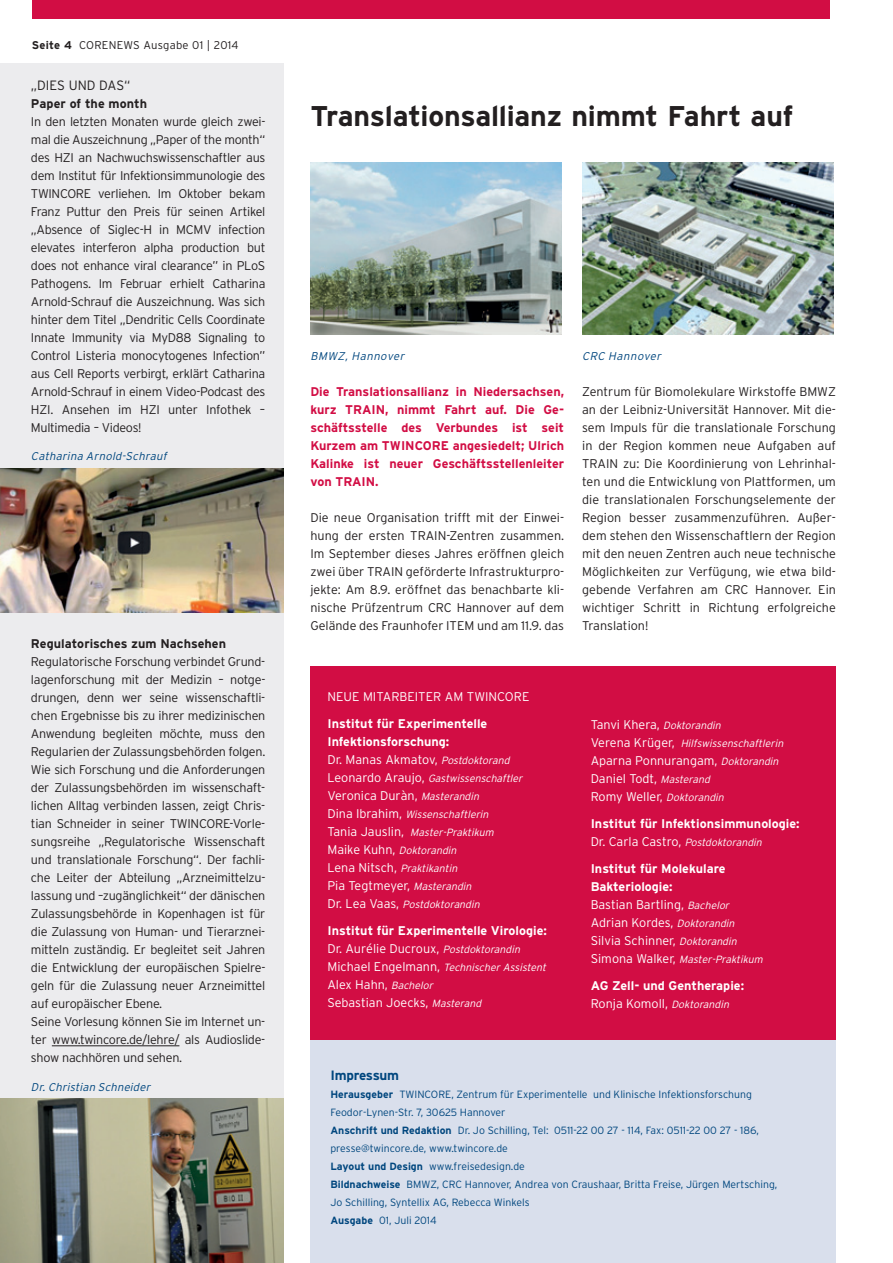
<style>
.page{position:relative;width:893px;height:1263px;background:#fff}
.page>*{position:absolute;margin:0;border:0;box-sizing:border-box;transform-origin:0 0}
.t1{font:700 28.5px "Interstate";letter-spacing:-.01em;color:#231f20}
.t2{font:300 13.5px "Interstate";color:#231f20}
.t3{font:700 13.5px "Interstate";letter-spacing:-.02em;color:#00467e}
.t4{font:300 12.6px/18px "Interstate";letter-spacing:-.02em;color:#231f20;text-align:justify}
.t5{font:300 12.6px/18px "Interstate";color:#fff}
.t6{font:700 12.6px/18px "Interstate";color:#fff}
.t7{font:700 12.6px/18px "Interstate";color:#d20d44;text-align:justify}
.t8{font:700 12.6px "Interstate";color:#231f20}
.t9{font:italic 300 11.25px "Interstate";color:#00467e}
.t10{font:300 11.25px "Interstate";letter-spacing:.02em;color:#231f20}
.t11{font:300 10.5px/18px "Interstate";color:#00467e}
.t12{font:italic 300 10.5px/18px "Interstate";color:#fff}
.s1{font-weight:700}
.s2{font-weight:300}
.s3{font-weight:300;font-style:italic;font-size:10.5px}
.s4{font-style:normal;font-size:12.6px}
.s5{font-style:italic;font-size:10.5px}
</style>
<div class="page">
<div style="left:310px;top:666px;width:526px;height:383px;background:#d20d44"></div>
<div style="left:310px;top:1040px;width:526px;height:223px;background:#d9dfec"></div>
<img style="left:310px;top:162px;width:251px;height:173px">
<img style="left:583px;top:162px;width:250px;height:172px">
<div style="left:0;top:63px;width:284px;height:1200px;background:#ececee"></div>
<div style="left:32px;top:0;width:797px;height:19px;background:#d20d44"></div>
<hr style="left:52px;top:1045px;width:127px;height:1px;background:#231f20">
<img style="left:0;top:468px;width:284px;height:144px">
<img style="left:0;top:1098px;width:284px;height:165px">
<p class="t10" style="left:32px;top:39px;width:208px"><span class="s1">Seite 4</span> CORENEWS Ausgabe 01 | 2014</p>
<p class="t2" style="left:31px;top:78px;width:22px">„Dies</p>
<p class="t2" style="left:69px;top:78px;width:10px">und</p>
<p class="t2" style="left:99px;top:78px;width:33px">Das“</p>
<p class="t8" style="left:31px;top:97px;width:118px">Paper of the month</p>
<p class="t4" style="left:31px;top:112px;width:236px">In den letzten Monaten wurde gleich zwei&shy;mal die Auszeichnung „Paper of the month“ des HZI an Nachwuchswissenschaftler aus dem Institut für Infektionsimmunologie des TWINCORE verliehen. Im Oktober bekam Franz Puttur den Preis für seinen Artikel „Absence of Siglec-H in MCMV infection elevates interferon alpha production but does not enhance viral clearance” in PLoS Pathogens. Im Februar erhielt Catharina Arnold-Schrauf die Auszeichnung. Was sich hinter dem Titel „Dendritic Cells Coordinate Innate Immunity via MyD88 Signaling to Control Listeria monocytogenes Infection” aus Cell Reports verbirgt, erklärt Catharina Arnold-Schrauf in einem Video-Podcast des HZI. Ansehen im HZI unter Infothek – Multimedia – Videos!</p>
<p class="t9" style="left:31px;top:449px;width:140px">Catharina Arnold-Schrauf</p>
<p class="t8" style="left:31px;top:637px;width:197px">Regulatorisches zum Nachsehen</p>
<p class="t4" style="left:31px;top:652px;width:236px;text-align:left">Regulatorische Forschung verbindet Grund&shy;lagenforschung mit der Medizin – notge&shy;drungen, denn wer seine wissenschaftli&shy;chen Ergebnisse bis zu ihrer medizinischen Anwendung begleiten möchte, muss den Regularien der Zulassungsbehörden folgen.<br>Wie sich Forschung und die Anforderungen der Zulassungsbehörden im wissenschaft&shy;lichen Alltag verbinden lassen, zeigt Chris&shy;tian Schneider in seiner TWINCORE-Vorle&shy;sungsreihe „Regulatorische Wissenschaft und translationale Forschung“. Der fachli&shy;che Leiter der Abteilung „Arzneimittelzu&shy;lassung und –zugänglichkeit“ der dänischen Zulassungsbehörde in Kopenhagen ist für die Zulassung von Human- und Tierarznei&shy;mitteln zuständig. Er begleitet seit Jahren die Entwicklung der europäischen Spielre&shy;geln für die Zulassung neuer Arzneimittel auf europäischer Ebene.<br>Seine Vorlesung können Sie im Internet un&shy;ter www.twincore.de/lehre/ als Audioslide&shy;show nachhören und sehen.</p>
<p class="t9" style="left:31px;top:1080px;width:123px">Dr.Christian Schneider</p>
<h1 class="t1" style="left:310px;top:100px;width:485px">Translationsallianz nimmt Fahrt auf</h1>
<p class="t9" style="left:310px;top:350px;width:98px">BMWZ, Hannover</p>
<p class="t9" style="left:582px;top:350px;width:83px">CRC Hannover</p>
<p class="t7" style="left:310px;top:382px;width:255px">Die Translationsallianz in Niedersachsen, kurz TRAIN, nimmt Fahrt auf. Die Ge&shy;schäftsstelle des Verbundes ist seit Kurzem am TWINCORE angesiedelt; Ulrich Kalinke ist neuer Geschäftsstellenleiter von TRAIN.</p>
<p class="t4" style="left:310px;top:508px;width:255px">Die neue Organisation trifft mit der Einwei&shy;hung der ersten TRAIN-Zentren zusammen.<br>Im September dieses Jahres eröffnen gleich zwei über TRAIN geförderte Infrastrukturpro&shy;jekte: Am 8.9. eröffnet das benachbarte kli&shy;nische Prüfzentrum CRC Hannover auf dem Gelände des Fraunhofer ITEM und am 11.9. das</p>
<p class="t4" style="left:582px;top:383px;width:255px">Zentrum für Biomolekulare Wirkstoffe BMWZ an der Leibniz-Universität Hannover. Mit die&shy;sem Impuls für die translationale Forschung in der Region kommen neue Aufgaben auf TRAIN zu: Die Koordinierung von Lehrinhal&shy;ten und die Entwicklung von Plattformen, um die translationalen Forschungselemente der Region besser zusammenzuführen. Außer&shy;dem stehen den Wissenschaftlern der Region mit den neuen Zentren auch neue technische Möglichkeiten zur Verfügung, wie etwa bild&shy;gebende Verfahren am CRC Hannover. Ein wichtiger Schritt in Richtung erfolgreiche Translation!</p>
<p class="t5" style="left:327px;top:688px;width:17px">Neue</p>
<p class="t5" style="left:363px;top:688px;width:18px">Mitarbeiter</p>
<p class="t5" style="left:445px;top:688px;width:86px">am TWINCORE</p>
<p class="t6" style="left:327px;top:715px;width:186px">Institut für Experimentelle<br>Infektionsforschung:<br><span class="s2">Dr. Manas Akmatov,</span> <span class="s3">Postdoktorand</span></p>
<p class="t12" style="left:327px;top:769px;width:199px"><span class="s4">L e o n a r d o A r a u j o ,</span> Gastwissenschaftler</p>
<p class="t5" style="left:327px;top:787px;width:156px">Veronica Duràn, <span class="s5">Masterandin</span></p>
<p class="t12" style="left:327px;top:805px;width:170px"><span class="s4">D i n a I b r a h i m ,</span> Wissenschaftlerin<br><span class="s4">Ta n i a J a u s l i n ,</span> Master-Praktikum<br><span class="s4">M a i k e K u h n ,</span> Doktorandin<br><span class="s4">L e n a N i t s c h ,</span> Praktikantin</p>
<p class="t5" style="left:327px;top:877px;width:148px">Pia Tegtmeyer, <span class="s5">Masterandin</span></p>
<p class="t12" style="left:327px;top:895px;width:156px"><span class="s4">D r. L e a Va a s ,</span> Postdoktorandin</p>
<p class="t6" style="left:327px;top:922px;width:221px">Institut für Experimentelle Virologie:<br><span class="s2">Dr. Aurélie Ducroux,</span> <span class="s3">Postdoktorandin</span></p>
<p class="t12" style="left:327px;top:958px;width:223px"><span class="s4">M i c h a e l E n g e l m a n n ,</span> TechnischerAssistent</p>
<p class="t5" style="left:327px;top:976px;width:158px">Alex Hahn, <span class="s5">Bachelor<br></span>Sebastian Joecks, <span class="s5">Masterand</span></p>
<p class="t5" style="left:591px;top:715px;width:134px">Ta n v i K h e ra , <span class="s5">Doktorandin</span></p>
<p class="t12" style="left:591px;top:734px;width:197px"><span class="s4">V e r e n a K r ü g e r,</span> Hilfswissenschaftlerin</p>
<p class="t5" style="left:591px;top:751px;width:192px">Aparna Ponnurangam, <span class="s5">Doktorandin<br></span>Daniel Todt, <span class="s5">Masterand<br></span>R o m y W e l l e r, <span class="s5">Doktorandin</span></p>
<p class="t6" style="left:591px;top:814px;width:210px">Institut für Infektionsimmunologie:<br><span class="s2">D r. C a r l a C a s t r o ,</span> <span class="s3">Postdoktorandin</span></p>
<p class="t5" style="left:591px;top:859px;width:150px"><span class="s1">Institut für Molekulare<br>Bakteriologie:<br></span>Bastian Bartling, <span class="s5">Bachelor<br></span>Adrian Kordes, <span class="s5">Doktorandin<br></span>Silvia Schinner, <span class="s5">Doktorandin</span></p>
<p class="t12" style="left:591px;top:950px;width:176px"><span class="s4">S i m o n a Wa l ke r,</span> Master-Praktikum</p>
<p class="t6" style="left:591px;top:976px;width:155px">AG Zell- und Gentherapie:<br><span class="s2">Ronja Komoll,</span> <span class="s3">Doktorandin</span></p>
<p class="t3" style="left:330px;top:1068px;width:70px">Impressum</p>
<p class="t11" style="left:330px;top:1085px;width:448px"><span class="s1">Herausgeber</span> TWINCORE, Zentrum für Experimentelle und Klinische Infektionsforschung Feodor-Lynen-Str. 7, 30625 Hannover<br><span class="s1">Anschrift und Redaktion</span> Dr. Jo Schilling, Tel: 0511-22 00 27 - 114, Fax: 0511-22 00 27 - 186, presse@twincore.de, www.twincore.de<br><span class="s1">Layout und Design</span> www.freisedesign.de<br><span class="s1">Bildnachweise</span> BMWZ, CRC Hannover, Andrea von Craushaar, Britta Freise, Jürgen Mertsching, Jo Schilling, Syntellix AG, Rebecca Winkels<br><span class="s1">Ausgabe</span> 01, Juli 2014</p>
</div>
